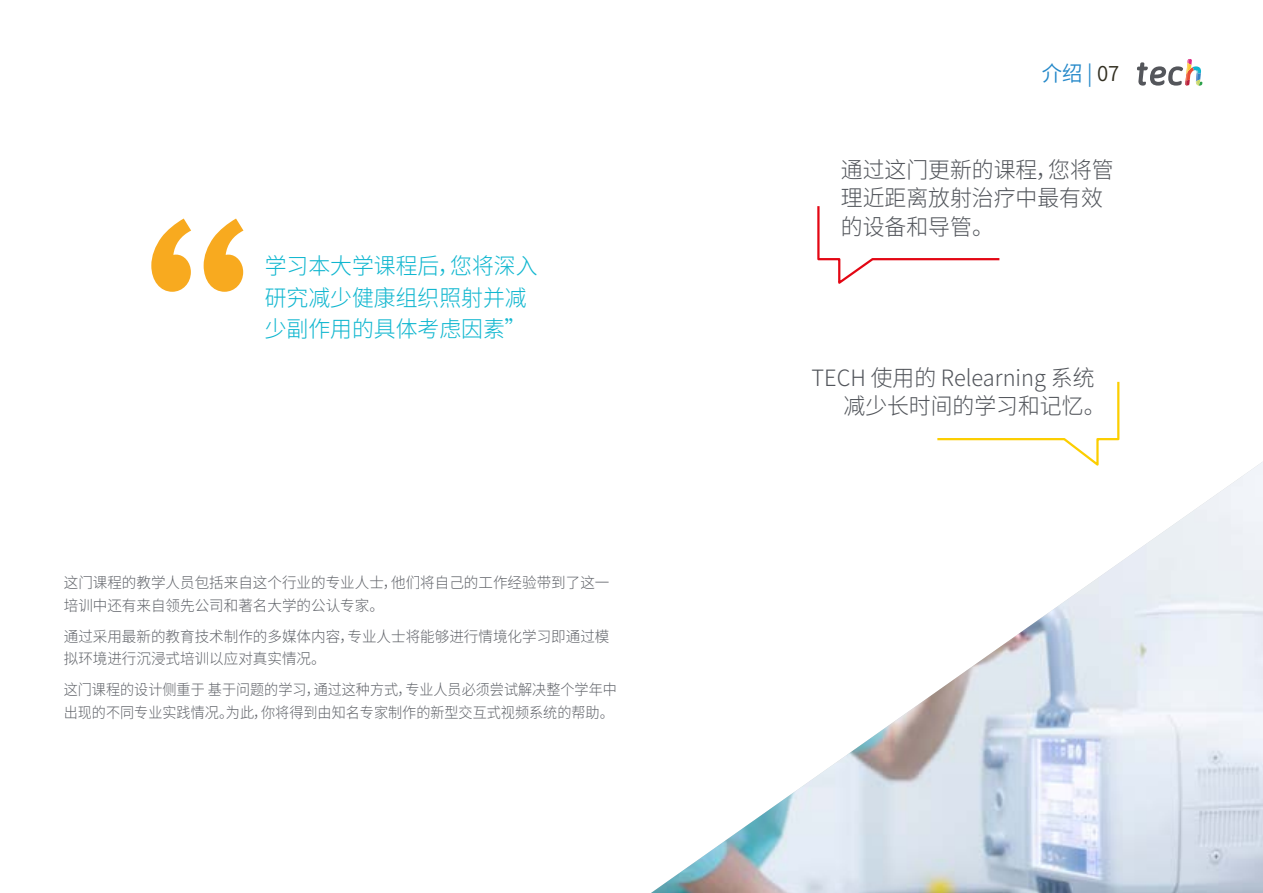
<style>
.page{position:relative;width:1263px;height:893px;background:#fff}
.page>*{position:absolute;margin:0;border:0;box-sizing:border-box;transform-origin:0 0}
.t1{font:300 22.5px/28.5px "Source Han Sans CN";color:#52555b}
.t2{font:300 22.5px/31.5px "Source Han Sans CN";color:#0fb6cf}
.t3{font:21px "Source Han Sans CN";color:#2488c9}
.t4{font:300 15px/22.5px "Source Han Sans CN";color:#61646a}
.t5{font:300 15px/22.5px "Source Han Sans CN";color:#61646a;scale:.94 1}
.s1{color:#312e20}
</style>
<div class="page">
<img style="left:651px;top:462px;width:612px;height:431px">
<svg style="left:935px;top:381px;width:185px;height:88px"></svg>
<svg style="left:817px;top:206px;width:183px;height:78px"></svg>
<svg style="left:151px;top:219px;width:92px;height:73px"></svg>
<svg style="left:1137px;top:59px;width:65px;height:27px"></svg>
<h1 class="t2" style="left:265px;top:251px;width:274px">学习本大学课程后，您将深入研究减少健康组织照射并减少副作用的具体考虑因素”</h1>
<p class="t4" style="left:64px;top:572px;width:547px">这门课程的教学人员包括来自这个行业的专业人士，他们将自己的工作经验带到了这一培训中还有来自领先公司和著名大学的公认专家。</p>
<p class="t4" style="left:64px;top:625px;width:547px">通过采用最新的教育技术制作的多媒体内容，专业人士将能够进行情境化学习即通过模拟环境进行沉浸式培训以应对真实情况。</p>
<p class="t5" style="left:64px;top:679px;width:590px">这门课程的设计侧重于 基于问题的学习，通过这种方式，专业人员必须尝试解决整个学年中出现的不同专业实践情况。为此，你将得到由知名专家制作的新型交互式视频系统的帮助。</p>
<h2 class="t3" style="left:1042px;top:61px;width:79px">介绍 | <span class="s1">07</span></h2>
<h1 class="t1" style="left:841px;top:156px;width:274px">通过这门更新的课程，您将管理近距离放射治疗中最有效的设备和导管。</h1>
<h1 class="t1" style="left:843px;top:364px;width:264px;text-indent:-32px">TECH 使用的 Relearning 系统减少长时间的学习和记忆。</h1>
</div>
